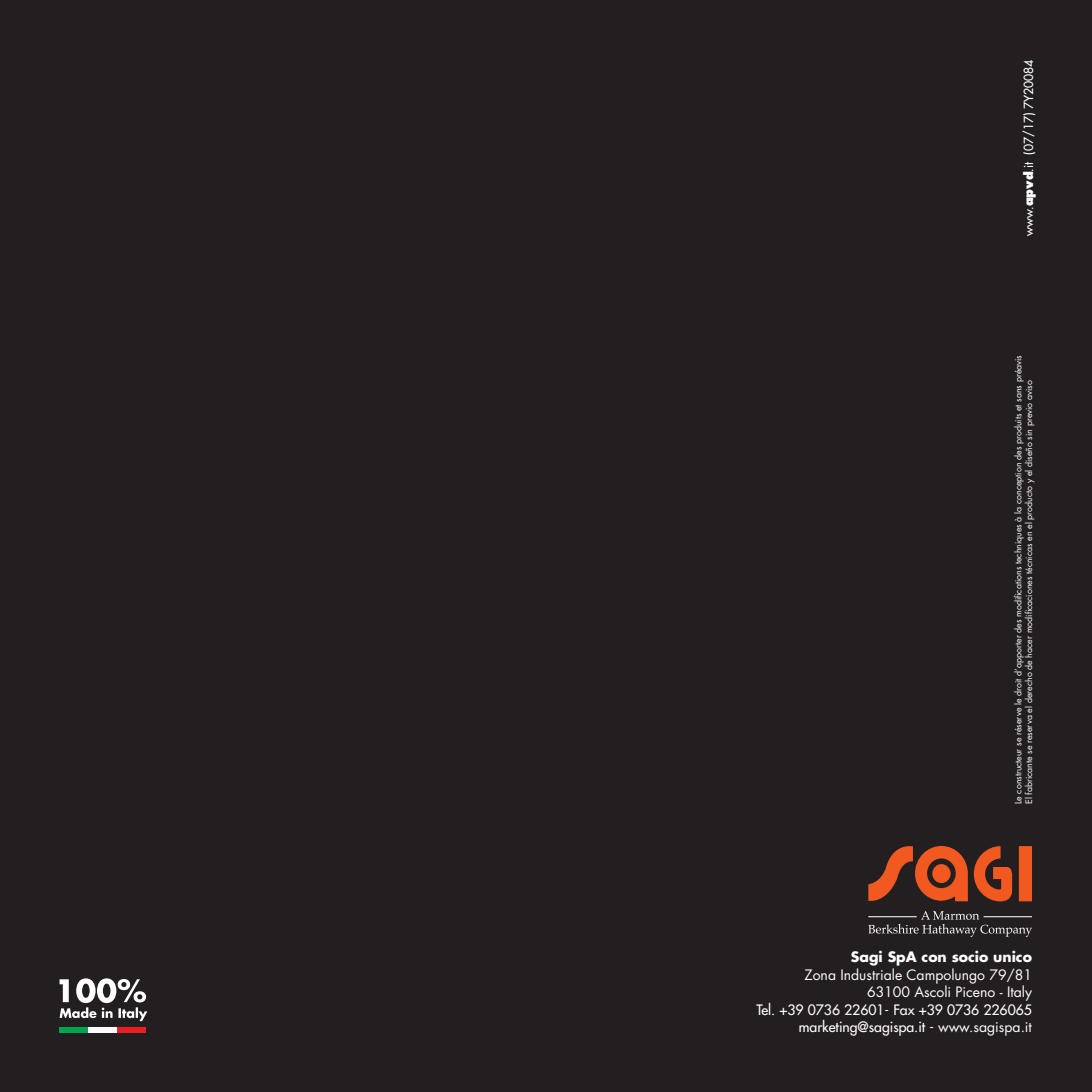
<style>
.page{position:relative;width:1092px;height:1092px;background:#fff}
.page>*{position:absolute;margin:0;border:0;box-sizing:border-box;transform-origin:0 0}
.t1{font:500 14px "Futura Std";color:#fff}
.t2{font:14px "Futura Std";color:#fff}
.t3{font:700 14px "Futura Std";color:#fff}
.t4{font:500 12.25px "Futura Std";color:#fff}
.t5{font:8.75px "Futura Std";color:#fff}
.s1{font-weight:800}
.s2{font-weight:400}
</style>
<div class="page">
<div style="left:0;top:0;width:1091px;height:1091px;background:#231f20"></div>
<svg style="left:868px;top:846px;width:163px;height:56px"></svg>
<svg style="left:868px;top:911px;width:163px;height:25px"></svg>
<hr style="left:983px;top:916px;width:48px;height:1px;background:#fff">
<hr style="left:868px;top:916px;width:48px;height:1px;background:#fff">
<svg style="left:60px;top:978px;width:87px;height:43px"></svg>
<div style="left:60px;top:1026px;width:28px;height:6px;background:#00a54f"></div>
<div style="left:88px;top:1026px;width:29px;height:6px;background:#fff"></div>
<div style="left:117px;top:1026px;width:29px;height:6px;background:#ee1d23"></div>
<p class="t4" style="left:1020px;top:235px;width:177px;rotate:-90deg">www.<span class="s1">apvd</span>.it (07/17) 7Y20084</p>
<p class="t5" style="left:1012px;top:804px;width:450px;rotate:-90deg">Le constructeur se réserve le droit d’apporter des modifications techniques à la conception des produits et sans préavis</p>
<p class="t5" style="left:1023px;top:804px;width:425px;rotate:-90deg">El fabricante se reserva el derecho de hacer modificaciones técnicas en el producto y el diseño sin previo aviso</p>
<p class="t3" style="left:850px;top:947px;width:182px">Sagi SpA con socio unico</p>
<p class="t2" style="left:804px;top:965px;width:229px">Zona Industriale Campolungo 79/81</p>
<p class="t2" style="left:867px;top:983px;width:166px">63100 Ascoli Piceno - Italy</p>
<p class="t1" style="left:756px;top:1000px;width:277px">Tel. +39 0736 22601- Fax +39 0736 226065</p>
<p class="t1" style="left:798px;top:1018px;width:234px">marketing@sagispa.it - <span class="s2">www.sagispa.it</span></p>
</div>
